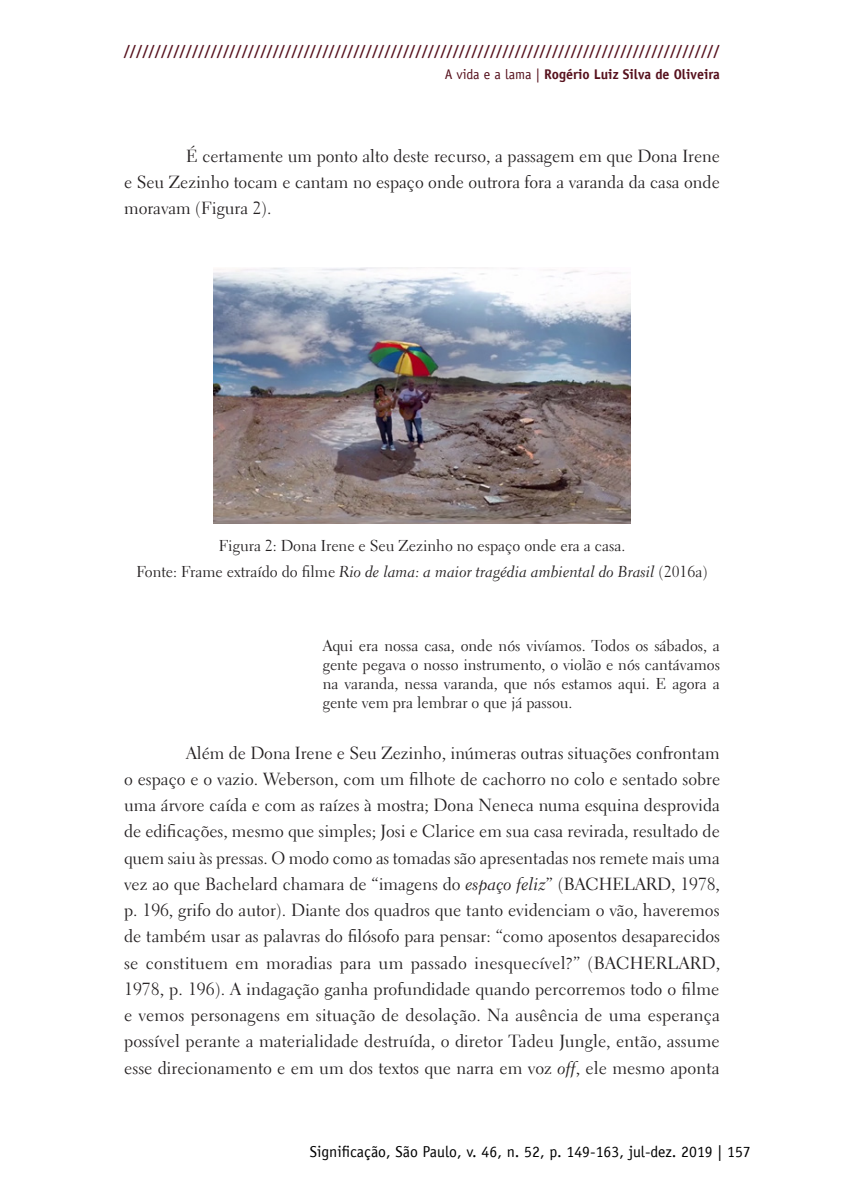
<style>
.page{position:relative;width:844px;height:1191px;background:#fff}
.page>*{position:absolute;margin:0;border:0;box-sizing:border-box;transform-origin:0 0}
.TEXTO{font:17.5px/26.2px "Electra LT Std";color:#231f20;text-align:justify}
.Citacao{font:15.75px/18.9px "Electra LT Std";color:#231f20;text-align:justify}
.Fonte_figura{font:15.75px "Electra LT Std Cursive";color:#231f20}
.t1{font:15.75px "Officina Sans LT";color:#000}
.Fonte_figura-2{font:15.75px "Electra LT Std";color:#231f20}
.t2{font:700 14px "Officina Sans LT";color:#56111d}
.s1{font-weight:400}
.s2{font-family:"Electra LT Std"}
.s3{font-family:"Electra LT Std Cursive"}
</style>
<div class="page">
<img style="left:213px;top:267px;width:417px;height:256px">
<p class="t2" style="left:124px;top:41px;width:597px">////////////////////////////////////////////////////////////////////////////////////////////////</p>
<p class="t2" style="left:444px;top:66px;width:276px"><span class="s1">A vida e a lama |</span> Rogério Luiz Silva de Oliveira</p>
<p class="TEXTO" style="left:124px;top:143px;width:597px;text-indent:62px">É certamente um ponto alto deste recurso, a passagem em que Dona Irene e Seu Zezinho tocam e cantam no espaço onde outrora fora a varanda da casa onde moravam (Figura 2).</p>
<p class="Fonte_figura-2" style="left:219px;top:536px;width:408px">Figura 2: Dona Irene e Seu Zezinho no espaço onde era a casa.</p>
<p class="Fonte_figura" style="left:136px;top:562px;width:572px"><span class="s2">Fonte: Frame extraído do filme</span> Rio de lama: a maior tragédia ambiental do Brasil <span class="s2">(2016a)</span></p>
<p class="Citacao" style="left:322px;top:636px;width:398px">Aqui era nossa casa, onde nós vivíamos. Todos os sábados, a gente pegava o nosso instrumento, o violão e nós cantávamos na varanda, nessa varanda, que nós estamos aqui. E agora a gente vem pra lembrar o que já passou.</p>
<p class="TEXTO" style="left:124px;top:739px;width:597px;text-indent:62px">Além de Dona Irene e Seu Zezinho, inúmeras outras situações confrontam o espaço e o vazio. Weberson, com um filhote de cachorro no colo e sentado sobre uma árvore caída e com as raízes à mostra; Dona Neneca numa esquina desprovida de edificações, mesmo que simples; Josi e Clarice em sua casa revirada, resultado de quem saiu às pressas. O modo como as tomadas são apresentadas nos remete mais uma vez ao que Bachelard chamara de “imagens do <span class="s3">espaço feliz</span>” (BACHELARD, 1978, p. 196, grifo do autor). Diante dos quadros que tanto evidenciam o vão, haveremos de também usar as palavras do filósofo para pensar: “como aposentos desaparecidos se constituem em moradias para um passado inesquecível?” (BACHERLARD, 1978, p. 196). A indagação ganha profundidade quando percorremos todo o filme e vemos personagens em situação de desolação. Na ausência de uma esperança possível perante a materialidade destruída, o diretor Tadeu Jungle, então, assume esse direcionamento e em um dos textos que narra em voz <span class="s3">off</span>, ele mesmo aponta</p>
<p class="t1" style="left:310px;top:1142px;width:442px">Significação, São Paulo, v. 46, n. 52, p. 149-163, jul-dez. 2019 | 157</p>
</div>
